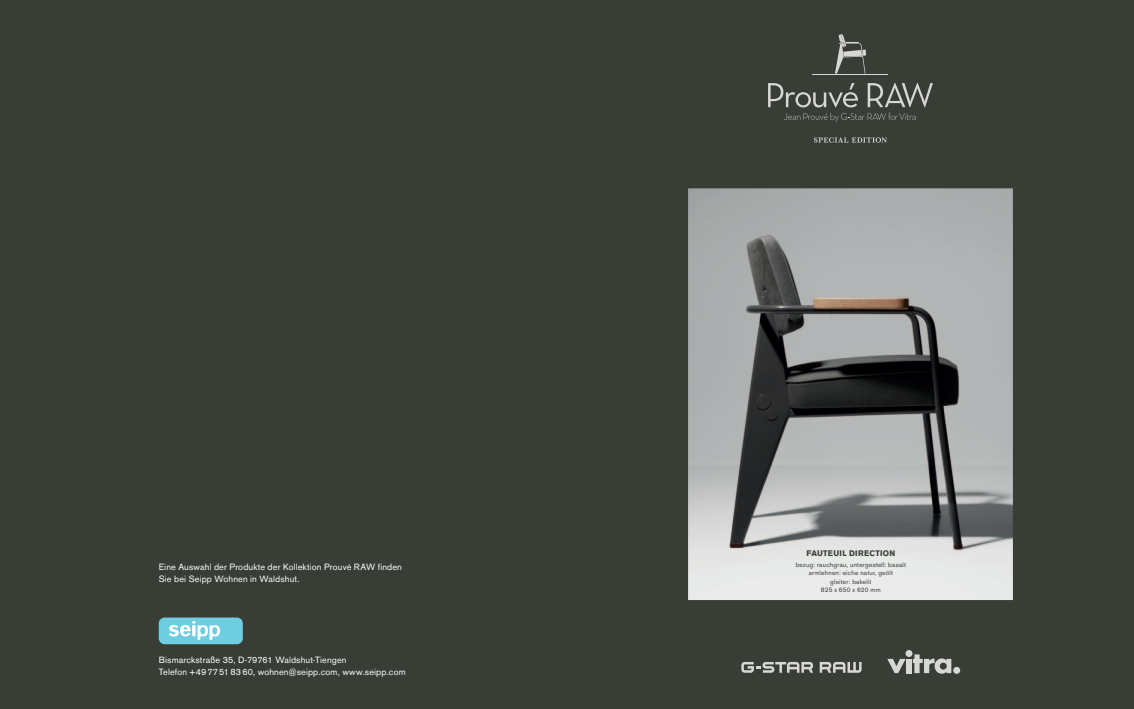
<style>
.page{position:relative;width:1134px;height:709px;background:#383d35}
.page>*{position:absolute;margin:0;border:0;box-sizing:border-box;transform-origin:0 0}
.t1{font:9px/12px "Akzidenz Grotesk BQ";letter-spacing:.015em;color:#fff}
.t2{font:700 8px "Akzidenz Grotesk BQ";letter-spacing:.035em;color:#383d35}
.t3{font:6.5px/8.2px "Akzidenz Grotesk BQ";letter-spacing:.035em;color:#383d35;text-align:center}
</style>
<div class="page">
<svg style="left:820px;top:662px;width:42px;height:10px"></svg>
<svg style="left:741px;top:662px;width:72px;height:10px"></svg>
<svg style="left:887px;top:659px;width:19px;height:14px"></svg>
<div style="left:906px;top:659px;width:6px;height:14px;background:#d7d8d6"></div>
<svg style="left:905px;top:650px;width:7px;height:7px"></svg>
<svg style="left:913px;top:654px;width:38px;height:20px"></svg>
<div style="left:953px;top:667px;width:7px;height:7px;background:#d7d8d6;border-radius:50%"></div>
<svg style="left:768px;top:83px;width:90px;height:24px"></svg>
<svg style="left:868px;top:83px;width:65px;height:24px"></svg>
<svg style="left:835px;top:34px;width:31px;height:40px"></svg>
<hr style="left:813px;top:74px;width:75px;height:1px;background:#fff">
<svg style="left:814px;top:137px;width:73px;height:6px"></svg>
<svg style="left:784px;top:113px;width:131px;height:9px"></svg>
<img style="left:689px;top:189px;width:323px;height:410px">
<div style="left:684px;top:184px;width:333px;height:420px;border:4px solid #383d35"></div>
<div style="left:159px;top:617px;width:84px;height:27px;background:#6ecde1;border-radius:6px"></div>
<svg style="left:169px;top:621px;width:51px;height:19px"></svg>
<p class="t1" style="left:159px;top:561px;width:245px">Eine Auswahl der Produkte der Kollektion Prouvé RAW finden<br>Sie bei Seipp Wohnen in Waldshut.</p>
<p class="t1" style="left:159px;top:654px;width:248px">Bismarckstraße 35, D-79761 Waldshut-Tiengen<br>Telefon +4977518360, wohnen@seipp.com, www.seipp.com</p>
<p class="t2" style="left:806px;top:548px;width:90px">FAUTEUIL DIRECTION</p>
<p class="t3" style="left:796px;top:561px;width:112px">bezug: rauchgrau, untergestell: basalt armlehnen: eiche natur, geölt<br>gleiter: bakelit<br>825 x 650 x 620 mm</p>
</div>
